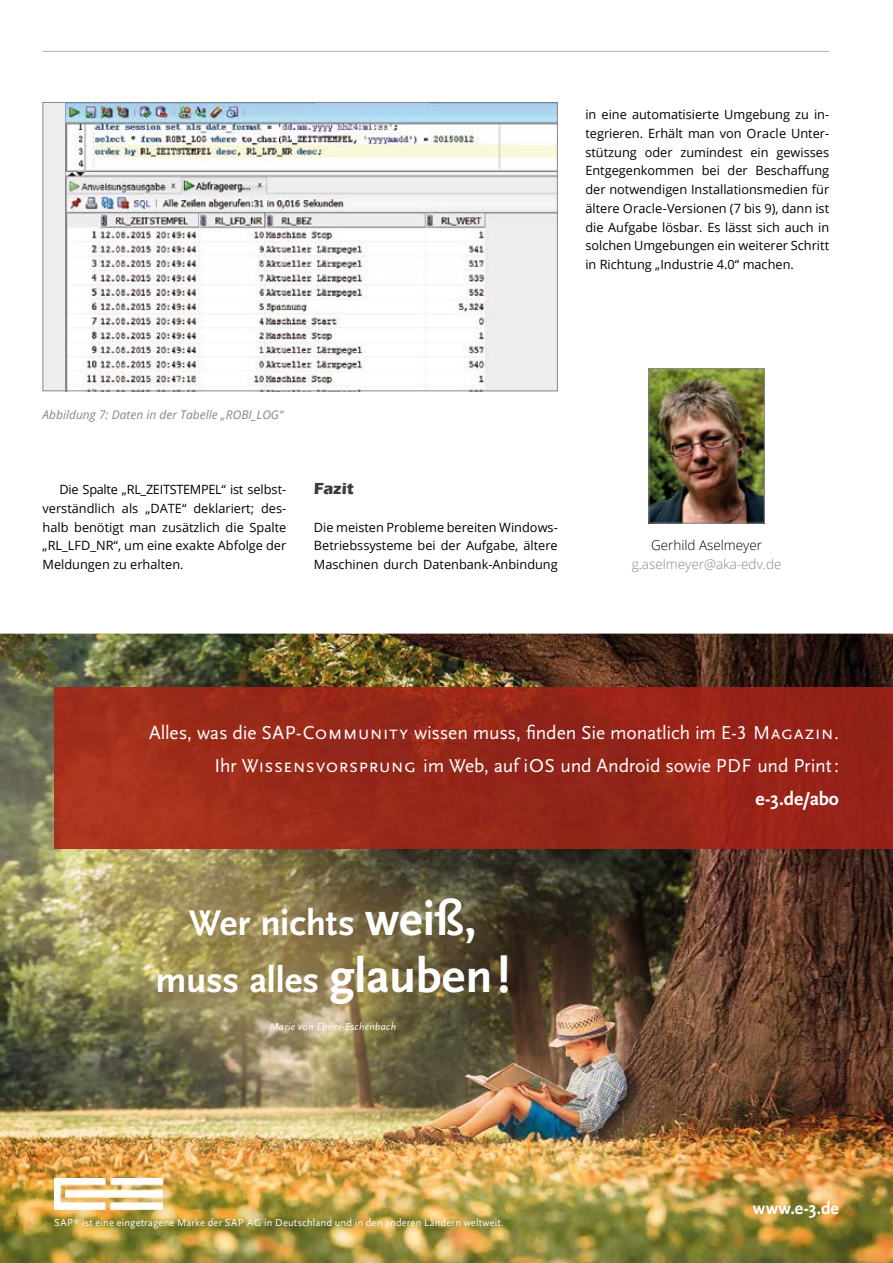
<style>
.page{position:relative;width:893px;height:1263px;background:#fff}
.page>*{position:absolute;margin:0;border:0;box-sizing:border-box;transform-origin:0 0}
.t1{font:700 37.35px/57px "Scala Sans OT";letter-spacing:-.005em;color:#fff;text-align:center}
.t2{font:19.5px/33px "Scala Sans OT";letter-spacing:-.005em;color:#fff;text-align:right}
.t3{font:700 19.5px "Scala Sans OT";color:#fff}
.t4{font:700 18px "Scala Sans OT";color:#fff}
.t5{font:700 16.5px "Eras ITC";letter-spacing:-.01em;color:#3c3c3b}
.t6{font:300 13.5px "Open Sans";color:#878787}
.t7{font:300 13.5px "Open Sans";color:#000}
.t8{font:12.75px/18.8px "Open Sans";color:#000;text-align:justify}
.t9{font:italic 12px "Open Sans";color:#878787}
.t10{font:10.5px "Scala Sans OT";letter-spacing:.02em;color:#fff}
.t11{font:italic 10.5px "Scala Sans OT";letter-spacing:.03em;color:#fff}
.t12{font:6.15px "Scala Sans OT";letter-spacing:.02em;color:#646363}
.s1{font-size:49.65px}
</style>
<div class="page">
<hr style="left:43px;top:51px;width:786px;height:1px;background:#b3b2b2">
<div style="left:43px;top:102px;width:514px;height:289px;background:#eeeded"></div>
<img style="left:66px;top:104px;width:490px;height:285px">
<div style="left:43px;top:102px;width:515px;height:289px;border:1px solid #878787"></div>
<img style="left:651px;top:370px;width:111px;height:151px">
<div style="left:649px;top:368px;width:115px;height:155px;border:1px solid #878787"></div>
<img style="left:0;top:634px;width:893px;height:629px">
<img style="left:54px;top:687px;width:839px;height:162px">
<img style="left:54px;top:1178px;width:109px;height:31px">
<p class="t8" style="left:585px;top:105px;width:245px">in eine automatisierte Umgebung zu in&shy;tegrieren. Erhält man von Oracle Unter&shy;stützung oder zumindest ein gewisses Entgegenkommen bei der Beschaffung der notwendigen Installationsmedien für ältere Oracle-Versionen (7 bis 9), dann ist die Aufgabe lösbar. Es lässt sich auch in solchen Umgebungen ein weiterer Schritt in Richtung „Industrie 4.0“ machen.</p>
<p class="t9" style="left:43px;top:406px;width:242px">Abbildung 7: Daten in der Tabelle „ROBI_LOG“</p>
<p class="t8" style="left:43px;top:480px;width:245px;text-indent:17px">Die Spalte „RL_ZEITSTEMPEL“ ist selbst&shy;verständlich als „DATE“ deklariert; des&shy;halb benötigt man zusätzlich die Spalte „RL_LFD_NR“, um eine exakte Abfolge der Meldungen zu erhalten.</p>
<p class="t5" style="left:314px;top:479px;width:41px">Fazit</p>
<p class="t8" style="left:314px;top:517px;width:245px">Die meisten Probleme bereiten Windows-Betriebssysteme bei der Aufgabe, ältere Maschinen durch Datenbank-Anbindung</p>
<p class="t7" style="left:651px;top:536px;width:113px">Gerhild Aselmeyer</p>
<p class="t6" style="left:632px;top:555px;width:151px">g.aselmeyer@aka-edv.de</p>
<h2 class="t2" style="left:149px;top:716px;width:691px">Alles, was die SAP-Community wissen muss, finden Sie monatlich im E-3 Magazin.<br>Ihr Wissensvorsprung im Web, auf iOS und Android sowie PDF und Print:</h2>
<h2 class="t3" style="left:755px;top:787px;width:85px">e-3.de/abo</h2>
<h1 class="t1" style="left:155px;top:895px;width:356px">Wer nichts <span class="s1">weiß, </span>muss alles <span class="s1">glauben!</span></h1>
<p class="t11" style="left:269px;top:1020px;width:128px">Marie von Ebner-Eschenbach</p>
<p class="t10" style="left:54px;top:1216px;width:451px">SAP<sup>®</sup> ist eine eingetragene Marke der SAP AG in Deutschland und in den anderen Ländern weltweit.</p>
<p class="t12" style="left:838px;top:1084px;width:111px;rotate:-90deg">© Soloviova Liudmyla, Shutterstock.com</p>
<h3 class="t4" style="left:753px;top:1197px;width:88px">www.e-3.de</h3>
</div>
